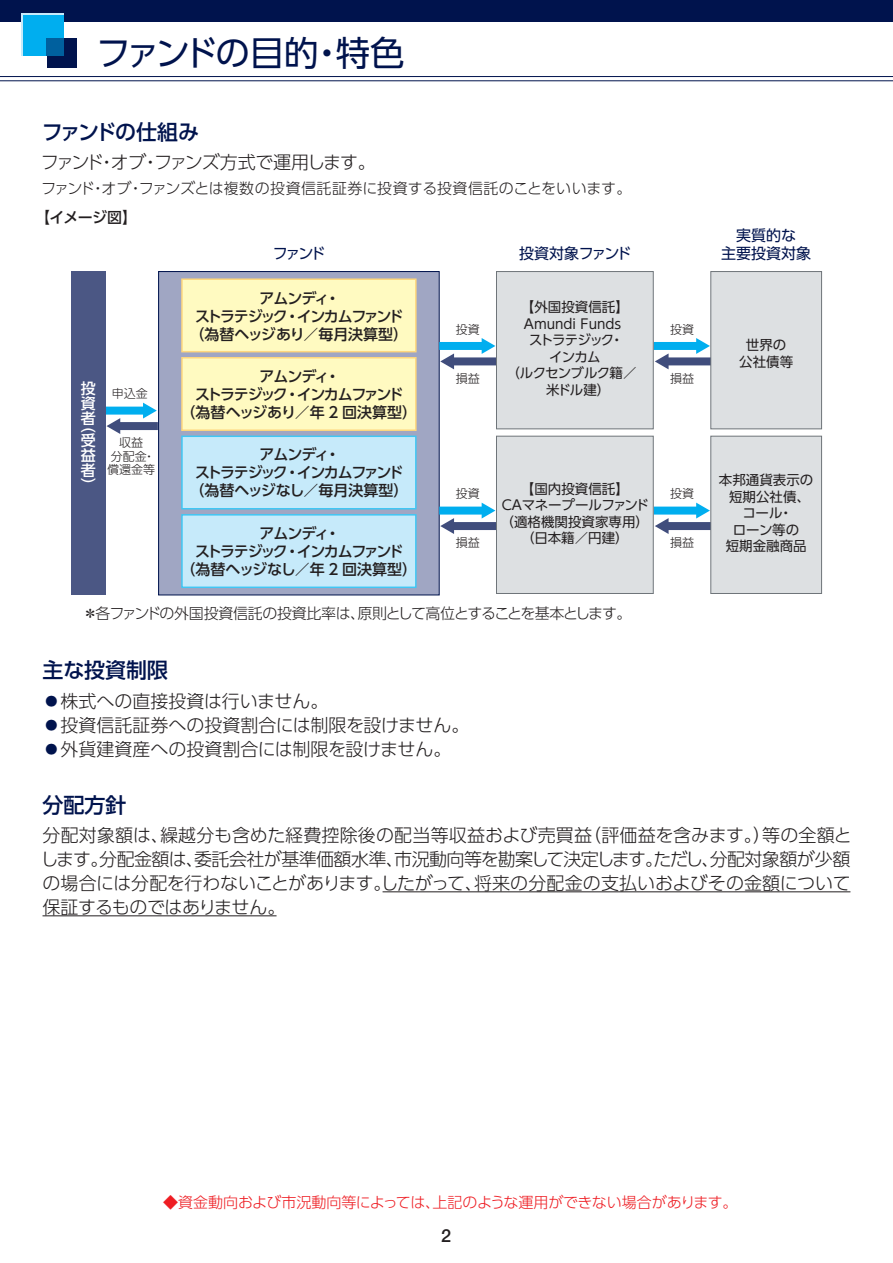
<style>
.page{position:relative;width:893px;height:1263px;background:#fff}
.page>*{position:absolute;margin:0;border:0;box-sizing:border-box;transform-origin:0 0}
.t1{font:34.5px "UD Shin Go Pro";letter-spacing:-.07em;color:#00134d}
.t2{font:500 21px "UD Shin Go Pro";color:#00134d}
.t3{font:500 21px "UD Shin Go Pro";letter-spacing:-.06em;color:#00134d}
.t4{font:300 18px/24px "UD Shin Go Pro";color:#231f20;text-align:justify}
.t5{font:300 18px "UD Shin Go Pro";letter-spacing:-.055em;color:#231f20}
.t6{font:500 18px "Helvetica Neue LT Std";color:#231f20}
.t7{font:500 15px/18px "UD Shin Go Pro";letter-spacing:-.085em;color:#231f20;text-align:center}
.t8{font:300 15px "UD Shin Go Pro";letter-spacing:-.02em;color:#231f20}
.t9{font:300 15px "UD Shin Go Pro";letter-spacing:-.01em;color:#ee1d23}
.t10{font:300 15px "UD Shin Go Pro";letter-spacing:-.07em;color:#231f20}
.t11{font:15px/18px "UD Shin Go Pro";color:#00134d;text-align:center}
.t12{font:500 15px/15px "UD Shin Go Pro";color:#fff;text-align:justify}
.t13{font:15px "UD Shin Go Pro";letter-spacing:-.045em;color:#00134d}
.t14{font:13.5px/16.5px "UD Shin Go Pro";color:#231f20;text-align:center}
.t15{font:13.5px "UD Shin Go Pro";letter-spacing:-.055em;color:#231f20}
.t16{font:13.5px "UD Shin Go Pro";letter-spacing:-.105em;color:#231f20}
.t17{font:300 12px/13.5px "UD Shin Go Pro";color:#231f20;text-align:center}
.s1{color:#00134d}
</style>
<div class="page">
<div style="left:0;top:0;width:893px;height:21px;background:#00134d"></div>
<hr style="left:0;top:76px;width:893px;height:1px;background:#00134d">
<hr style="left:0;top:80px;width:893px;height:1px;background:#00134d">
<div style="left:47px;top:38px;width:30px;height:30px;background:#00134d"></div>
<div style="left:21px;top:13px;width:43px;height:42px;background:#c6eafa"></div>
<div style="left:23px;top:15px;width:41px;height:40px;background:#00aeef"></div>
<div style="left:47px;top:38px;width:17px;height:17px;background:#00609e"></div>
<div style="left:159px;top:272px;width:280px;height:323px;background:#a0a6c3"></div>
<div style="left:158px;top:271px;width:282px;height:324px;border:1px solid #00134d"></div>
<div style="left:654px;top:342px;width:44px;height:8px;background:#00aeef"></div>
<svg style="left:696px;top:338px;width:14px;height:16px"></svg>
<div style="left:666px;top:357px;width:45px;height:8px;background:#404d7c"></div>
<svg style="left:655px;top:353px;width:14px;height:16px"></svg>
<div style="left:439px;top:342px;width:45px;height:8px;background:#00aeef"></div>
<svg style="left:482px;top:338px;width:13px;height:16px"></svg>
<div style="left:452px;top:357px;width:44px;height:8px;background:#404d7c"></div>
<svg style="left:440px;top:353px;width:14px;height:16px"></svg>
<div style="left:105px;top:407px;width:40px;height:8px;background:#00aeef"></div>
<svg style="left:143px;top:403px;width:14px;height:16px"></svg>
<div style="left:118px;top:422px;width:40px;height:8px;background:#404d7c"></div>
<svg style="left:106px;top:418px;width:14px;height:16px"></svg>
<div style="left:71px;top:271px;width:34px;height:324px;background:#4b5784"></div>
<div style="left:182px;top:279px;width:234px;height:73px;background:#fffac1"></div>
<div style="left:181px;top:278px;width:236px;height:74px;border:2px solid #fed77d"></div>
<div style="left:182px;top:358px;width:234px;height:72px;background:#fffac1"></div>
<div style="left:181px;top:357px;width:236px;height:74px;border:2px solid #fed77d"></div>
<div style="left:182px;top:436px;width:234px;height:73px;background:#c6eafa"></div>
<div style="left:181px;top:435px;width:236px;height:74px;border:2px solid #40c7f4"></div>
<div style="left:182px;top:515px;width:234px;height:72px;background:#c6eafa"></div>
<div style="left:181px;top:514px;width:236px;height:74px;border:2px solid #40c7f4"></div>
<div style="left:496px;top:272px;width:157px;height:157px;background:#dde0e2"></div>
<div style="left:496px;top:271px;width:158px;height:158px;border:1px solid #6f757a"></div>
<div style="left:711px;top:272px;width:111px;height:157px;background:#dde0e2"></div>
<div style="left:710px;top:271px;width:112px;height:158px;border:1px solid #6f757a"></div>
<div style="left:654px;top:507px;width:44px;height:8px;background:#00aeef"></div>
<svg style="left:696px;top:503px;width:14px;height:15px"></svg>
<div style="left:666px;top:522px;width:45px;height:8px;background:#404d7c"></div>
<svg style="left:655px;top:518px;width:14px;height:16px"></svg>
<div style="left:439px;top:507px;width:45px;height:8px;background:#00aeef"></div>
<svg style="left:482px;top:503px;width:13px;height:15px"></svg>
<div style="left:452px;top:522px;width:44px;height:8px;background:#404d7c"></div>
<svg style="left:440px;top:518px;width:14px;height:16px"></svg>
<div style="left:496px;top:436px;width:157px;height:157px;background:#dde0e2"></div>
<div style="left:496px;top:436px;width:158px;height:158px;border:1px solid #6f757a"></div>
<div style="left:711px;top:436px;width:111px;height:157px;background:#dde0e2"></div>
<div style="left:710px;top:436px;width:112px;height:158px;border:1px solid #6f757a"></div>
<hr style="left:383px;top:891px;width:467px;height:1px;background:#231f20">
<hr style="left:43px;top:915px;width:234px;height:1px;background:#231f20">
<h1 class="t1" style="left:96px;top:25px;width:310px">ファンドの目的・特色</h1>
<p class="t3" style="left:42px;top:115px;width:159px">ファンドの仕組み</p>
<p class="t5" style="left:41px;top:147px;width:336px">ファンド・オブ・ファンズ方式で運用します。</p>
<p class="t8" style="left:41px;top:177px;width:592px">ファンド・オブ・ファンズとは複数の投資信託証券に投資する投資信託のことをいいます。</p>
<p class="t7" style="left:35px;top:208px;width:104px">【イメージ図】</p>
<p class="t12" style="left:81px;top:380px;width:16px">投資者</p>
<p class="t12" style="left:81px;top:418px;width:16px">（受益者）</p>
<p class="t17" style="left:112px;top:387px;width:37px">申込金</p>
<p class="t17" style="left:107px;top:436px;width:49px">収益<br>分配金・償還金等</p>
<p class="t11" style="left:273px;top:244px;width:54px">ファンド</p>
<p class="t13" style="left:519px;top:241px;width:114px">投資対象ファンド</p>
<p class="t11" style="left:721px;top:226px;width:91px">実質的な<br>主要投資対象</p>
<p class="t7" style="left:189px;top:289px;width:220px">アムンディ・<br>ストラテジック・インカムファンド（為替ヘッジあり／毎月決算型）</p>
<p class="t7" style="left:181px;top:367px;width:238px">アムンディ・<br>ストラテジック・インカムファンド<br>（為替ヘッジあり／年 2 回決算型）</p>
<p class="t7" style="left:189px;top:445px;width:220px">アムンディ・<br>ストラテジック・インカムファンド（為替ヘッジなし／毎月決算型）</p>
<p class="t7" style="left:181px;top:524px;width:238px">アムンディ・<br>ストラテジック・インカムファンド<br>（為替ヘッジなし／年 2 回決算型）</p>
<p class="t17" style="left:456px;top:322px;width:25px">投資</p>
<p class="t17" style="left:456px;top:371px;width:25px">損益</p>
<p class="t14" style="left:521px;top:299px;width:109px">【外国投資信託】</p>
<p class="t14" style="left:524px;top:315px;width:99px">Amundi Funds</p>
<p class="t16" style="left:529px;top:329px;width:96px">ストラテジック・</p>
<p class="t14" style="left:549px;top:348px;width:53px">インカム</p>
<p class="t15" style="left:506px;top:362px;width:132px">（ルクセンブルク籍／</p>
<p class="t14" style="left:546px;top:381px;width:66px">米ドル建）</p>
<p class="t17" style="left:670px;top:322px;width:25px">投資</p>
<p class="t17" style="left:670px;top:371px;width:25px">損益</p>
<p class="t14" style="left:739px;top:336px;width:55px">世界の公社債等</p>
<p class="t17" style="left:456px;top:487px;width:25px">投資</p>
<p class="t17" style="left:456px;top:536px;width:25px">損益</p>
<p class="t14" style="left:501px;top:480px;width:150px">【国内投資信託】<br>CAマネープールファンド（適格機関投資家専用）（日本籍／円建）</p>
<p class="t14" style="left:719px;top:471px;width:96px">本邦通貨表示の短期公社債、コール・<br>ローン等の<br>短期金融商品</p>
<p class="t17" style="left:670px;top:487px;width:25px">投資</p>
<p class="t17" style="left:670px;top:536px;width:25px">損益</p>
<p class="t10" style="left:83px;top:601px;width:550px">＊各ファンドの外国投資信託の投資比率は、原則として高位とすることを基本とします。</p>
<p class="t2" style="left:43px;top:653px;width:127px">主な投資制限</p>
<p class="t4" style="left:43px;top:689px;width:288px"><span class="s1">●</span>株式への直接投資は行いません。</p>
<p class="t4" style="left:43px;top:713px;width:428px"><span class="s1">●</span>投資信託証券への投資割合には制限を設けません。</p>
<p class="t4" style="left:43px;top:737px;width:410px"><span class="s1">●</span>外貨建資産への投資割合には制限を設けません。</p>
<p class="t2" style="left:43px;top:788px;width:85px">分配方針</p>
<p class="t4" style="left:40px;top:822px;width:813px">分配対象額は、繰越分も含めた経費控除後の配当等収益および売買益（評価益を含みます。）等の全額とします。分配金額は、委託会社が基準価額水準、市況動向等を勘案して決定します。ただし、分配対象額が少額の場合には分配を行わないことがあります。したがって、将来の分配金の支払いおよびその金額について保証するものではありません。</p>
<p class="t9" style="left:163px;top:1190px;width:576px">◆資金動向および市況動向等によっては、上記のような運用ができない場合があります。</p>
<p class="t6" style="left:441px;top:1224px;width:12px">2</p>
</div>
